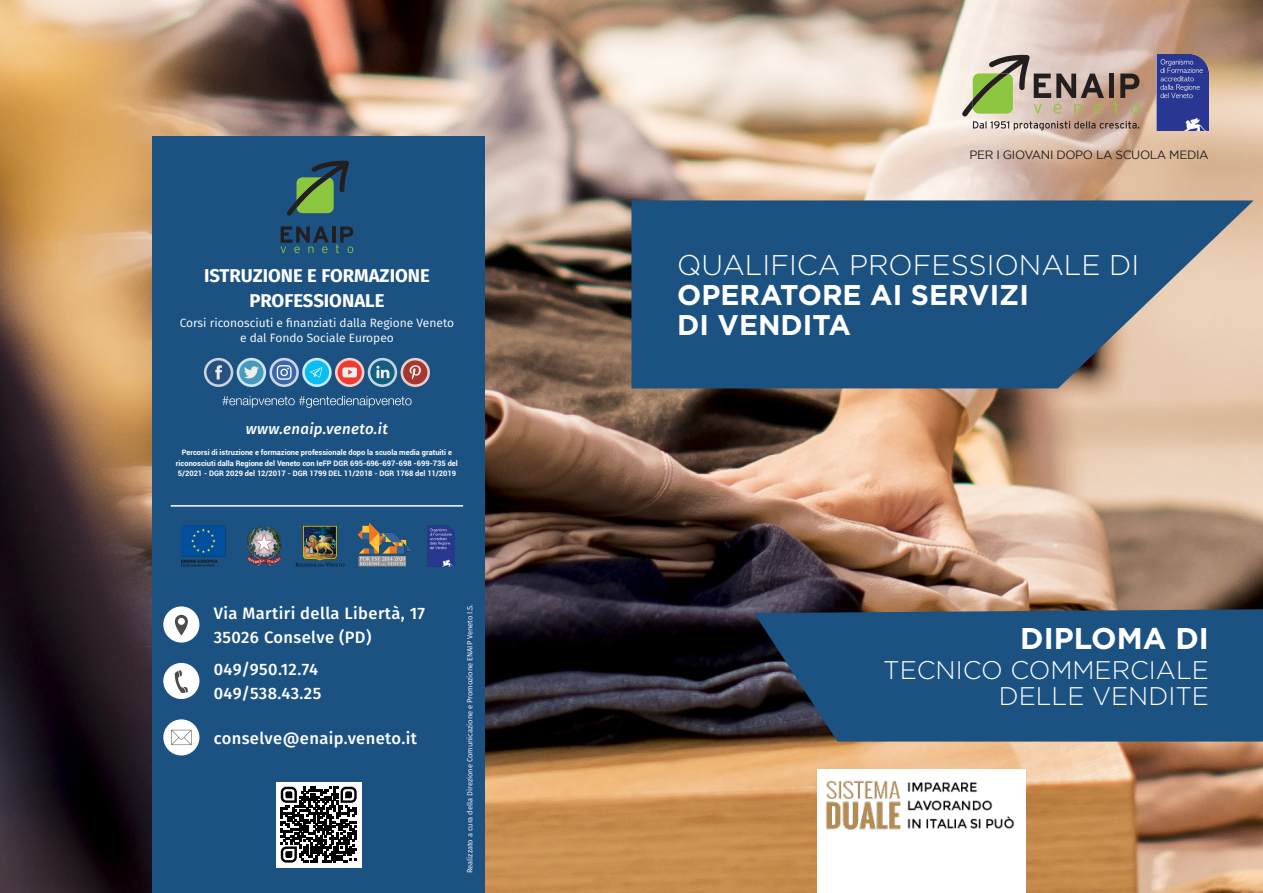
<style>
.page{position:relative;width:1263px;height:893px;background:#fff}
.page>*{position:absolute;margin:0;border:0;box-sizing:border-box;transform-origin:0 0}
.t1{font:700 30px "Gotham";color:#fff}
.t2{font:300 28.5px/30px "Gotham";color:#fff}
.t3{font:700 28.5px "Gotham";color:#fff}
.t4{font:300 25.5px/25.5px "Gotham";color:#fff;text-align:right}
.t5{font:700 18.45px/24.5px "Fira Sans";color:#fff;text-align:center}
.t6{font:500 16.5px "Fira Sans";letter-spacing:.025em;color:#fff}
.t7{font:italic 500 15px "Fira Sans";letter-spacing:.025em;color:#fff}
.t8{font:12px "Fira Sans";color:#fff}
.t9{font:12px "Gotham";letter-spacing:-.03em;color:#231f20}
.t10{font:700 7.5px/10.5px "Roboto";color:#fff;text-align:center}
.t11{font:7.5px "Fira Sans";color:#fff}
.s1{font-weight:700}
</style>
<div class="page">
<img style="left:0;top:0;width:1263px;height:893px">
<div style="left:817px;top:770px;width:209px;height:123px;background:#fff"></div>
<div style="left:152px;top:137px;width:333px;height:756px;background:#1c5282"></div>
<svg style="left:962px;top:55px;width:177px;height:75px;background:#b0a58d"></svg>
<img style="left:1157px;top:54px;width:52px;height:76px">
<hr style="left:332px;top:226px;width:4px;height:17px;background:#231f20">
<svg style="left:281px;top:226px;width:48px;height:27px"></svg>
<svg style="left:336px;top:226px;width:17px;height:27px"></svg>
<svg style="left:286px;top:161px;width:63px;height:55px"></svg>
<img style="left:826px;top:780px;width:189px;height:50px">
<div style="left:163px;top:663px;width:36px;height:36px;background:#fff;border-radius:50%"></div>
<div style="left:163px;top:719px;width:36px;height:36px;background:#fff;border-radius:50%"></div>
<div style="left:163px;top:606px;width:36px;height:37px;background:#fff;border-radius:50%"></div>
<svg style="left:175px;top:615px;width:13px;height:21px"></svg>
<svg style="left:175px;top:670px;width:13px;height:23px"></svg>
<svg style="left:171px;top:730px;width:21px;height:15px"></svg>
<hr style="left:171px;top:505px;width:292px;height:2px;background:#fff">
<svg style="left:222px;top:396px;width:190px;height:12px"></svg>
<svg style="left:269px;top:358px;width:30px;height:29px"></svg>
<div style="left:272px;top:360px;width:24px;height:24px;background:#3968ad;border-radius:50%"></div>
<svg style="left:277px;top:365px;width:15px;height:15px"></svg>
<svg style="left:204px;top:358px;width:29px;height:29px"></svg>
<div style="left:206px;top:360px;width:25px;height:24px;background:#285183;border-radius:50%"></div>
<svg style="left:215px;top:365px;width:7px;height:14px"></svg>
<svg style="left:237px;top:358px;width:29px;height:29px"></svg>
<div style="left:239px;top:360px;width:24px;height:24px;background:#489bbe;border-radius:50%"></div>
<svg style="left:244px;top:366px;width:15px;height:12px"></svg>
<svg style="left:302px;top:358px;width:30px;height:29px"></svg>
<div style="left:305px;top:360px;width:24px;height:24px;background:#09bef2;border-radius:50%"></div>
<svg style="left:310px;top:367px;width:12px;height:10px"></svg>
<svg style="left:335px;top:358px;width:29px;height:29px"></svg>
<div style="left:338px;top:360px;width:24px;height:24px;background:#ee3b32;border-radius:50%"></div>
<svg style="left:342px;top:367px;width:15px;height:10px"></svg>
<svg style="left:368px;top:358px;width:29px;height:29px"></svg>
<svg style="left:370px;top:360px;width:25px;height:24px"></svg>
<svg style="left:376px;top:366px;width:13px;height:12px"></svg>
<svg style="left:400px;top:358px;width:30px;height:29px"></svg>
<div style="left:403px;top:360px;width:24px;height:24px;background:#a53730;border-radius:50%"></div>
<svg style="left:409px;top:365px;width:12px;height:15px"></svg>
<svg style="left:631px;top:200px;width:623px;height:188px;background:#3b6488"></svg>
<svg style="left:754px;top:609px;width:509px;height:133px;background:#1f4e7a"></svg>
<div style="left:276px;top:782px;width:85px;height:85px;background:#fff"></div>
<svg style="left:281px;top:787px;width:76px;height:76px"></svg>
<img style="left:181px;top:523px;width:273px;height:43px">
<p class="t5" style="left:204px;top:262px;width:227px">ISTRUZIONE E FORMAZIONE<br>PROFESSIONALE</p>
<p class="t8" style="left:180px;top:314px;width:276px">Corsi riconosciuti e finanziati dalla Regione Veneto</p>
<p class="t8" style="left:240px;top:328px;width:155px">e dal Fondo Sociale Europeo</p>
<p class="t7" style="left:246px;top:417px;width:143px">www.enaip.veneto.it</p>
<p class="t10" style="left:176px;top:447px;width:283px">Percorsi di istruzione e formazione professionale dopo la scuola media gratuiti e riconosciuti dalla Regione del Veneto con IeFP DGR 695-696-697-698 -699-735 del<br>5/2021 - DGR 2029 del 12/2017 - DGR 1799 DEL 11/2018 - DGR 1768 del 11/2019</p>
<p class="t6" style="left:214px;top:600px;width:213px">Via Martiri della Libertà, 17</p>
<p class="t6" style="left:214px;top:624px;width:159px">35026 Conselve (PD)</p>
<p class="t6" style="left:214px;top:656px;width:106px">049/950.12.74</p>
<p class="t6" style="left:214px;top:680px;width:109px">049/538.43.25</p>
<p class="t6" style="left:214px;top:725px;width:205px">conselve@enaip.veneto.it</p>
<p class="t11" style="left:464px;top:873px;width:271px;rotate:-90deg">Realizzato a cura della Direzione Comunicazione e Promozione ENAIP Veneto I.S.</p>
<p class="t9" style="left:969px;top:148px;width:241px">PER I GIOVANI DOPO LA SCUOLA MEDIA</p>
<p class="t2" style="left:677px;top:249px;width:464px">QUALIFICA PROFESSIONALE DI<br><span class="s1">OPERATORE AI SERVIZI</span></p>
<p class="t3" style="left:677px;top:308px;width:175px">DI VENDITA</p>
<p class="t1" style="left:1020px;top:621px;width:190px">DIPLOMA DI</p>
<p class="t4" style="left:883px;top:657px;width:327px">TECNICO COMMERCIALE<br>DELLE VENDITE</p>
</div>
